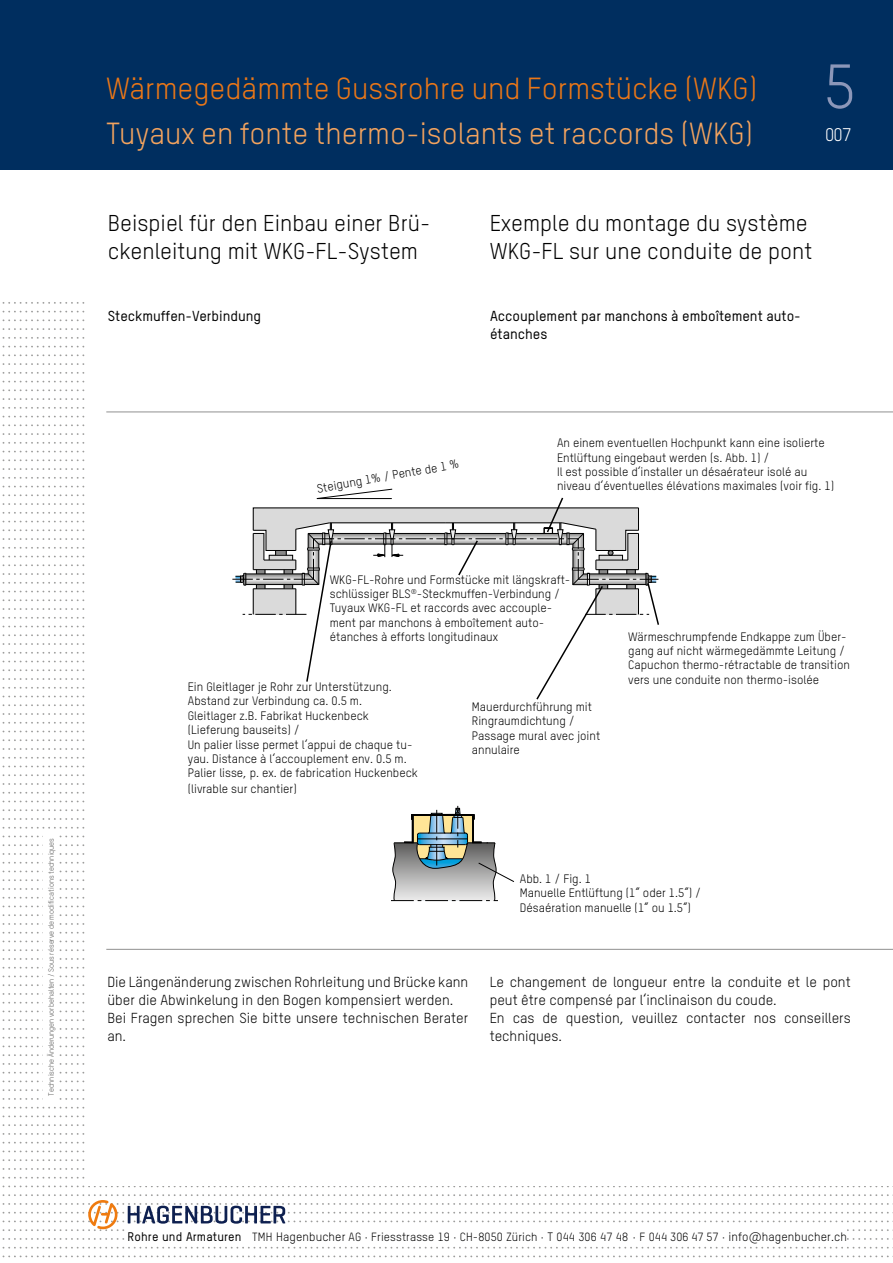
<style>
.page{position:relative;width:893px;height:1263px;background:#fff}
.page>*{position:absolute;margin:0;border:0;box-sizing:border-box;transform-origin:0 0}
.t1{font:61.5px "TSTARHB";color:#8c97b9}
.t2{font:30px "TSTARHB";color:#f3a35e}
.t3{font:30px "TSTARHB";color:#eb7717}
.t4{font:22.5px/28.5px "TSTARHB";color:#000}
.t5{font:18px "TSTARHB";color:#fff}
.t6{font:14.25px/18px "TSTARHB";color:#000}
.t7{font:500 14.25px/18px "TSTARHB";color:#000}
.t8{font:12px/14.4px "TSTARHB";color:#000}
.t9{font:11.7px "TSTARHB";letter-spacing:.01em;color:#000}
.t10{font:7.5px "TSTARHB";color:#575756}
.s1{font-weight:500;font-size:12.3px}
.s2{font-size:12px}
</style>
<div class="page">
<svg style="left:2px;top:1072px;width:83px;height:1px"></svg>
<svg style="left:2px;top:1063px;width:83px;height:2px"></svg>
<svg style="left:2px;top:1054px;width:83px;height:2px"></svg>
<svg style="left:2px;top:1045px;width:83px;height:2px"></svg>
<svg style="left:2px;top:1037px;width:83px;height:1px"></svg>
<svg style="left:2px;top:1028px;width:83px;height:2px"></svg>
<svg style="left:2px;top:1019px;width:83px;height:2px"></svg>
<svg style="left:2px;top:1010px;width:83px;height:2px"></svg>
<svg style="left:2px;top:1002px;width:83px;height:1px"></svg>
<svg style="left:2px;top:993px;width:83px;height:2px"></svg>
<svg style="left:2px;top:984px;width:83px;height:2px"></svg>
<svg style="left:2px;top:975px;width:83px;height:2px"></svg>
<svg style="left:2px;top:967px;width:83px;height:2px"></svg>
<svg style="left:2px;top:958px;width:83px;height:2px"></svg>
<svg style="left:2px;top:949px;width:83px;height:2px"></svg>
<svg style="left:2px;top:940px;width:83px;height:2px"></svg>
<svg style="left:2px;top:932px;width:83px;height:2px"></svg>
<svg style="left:2px;top:923px;width:83px;height:2px"></svg>
<svg style="left:2px;top:914px;width:83px;height:2px"></svg>
<svg style="left:2px;top:792px;width:83px;height:2px"></svg>
<svg style="left:2px;top:783px;width:83px;height:2px"></svg>
<svg style="left:2px;top:774px;width:83px;height:2px"></svg>
<svg style="left:2px;top:765px;width:83px;height:2px"></svg>
<svg style="left:2px;top:757px;width:83px;height:2px"></svg>
<svg style="left:2px;top:748px;width:83px;height:2px"></svg>
<svg style="left:2px;top:739px;width:83px;height:2px"></svg>
<svg style="left:2px;top:730px;width:83px;height:2px"></svg>
<svg style="left:2px;top:722px;width:83px;height:2px"></svg>
<svg style="left:2px;top:713px;width:83px;height:2px"></svg>
<svg style="left:2px;top:477px;width:83px;height:2px"></svg>
<svg style="left:2px;top:468px;width:83px;height:2px"></svg>
<svg style="left:2px;top:459px;width:83px;height:2px"></svg>
<svg style="left:2px;top:451px;width:83px;height:1px"></svg>
<svg style="left:2px;top:442px;width:83px;height:2px"></svg>
<svg style="left:2px;top:433px;width:83px;height:2px"></svg>
<svg style="left:2px;top:424px;width:83px;height:2px"></svg>
<svg style="left:2px;top:416px;width:83px;height:1px"></svg>
<svg style="left:2px;top:407px;width:83px;height:2px"></svg>
<svg style="left:2px;top:398px;width:83px;height:2px"></svg>
<svg style="left:2px;top:389px;width:83px;height:2px"></svg>
<svg style="left:2px;top:381px;width:83px;height:1px"></svg>
<svg style="left:2px;top:372px;width:83px;height:2px"></svg>
<svg style="left:2px;top:363px;width:83px;height:2px"></svg>
<svg style="left:2px;top:354px;width:83px;height:2px"></svg>
<svg style="left:2px;top:346px;width:83px;height:1px"></svg>
<svg style="left:2px;top:337px;width:83px;height:2px"></svg>
<svg style="left:2px;top:328px;width:83px;height:2px"></svg>
<svg style="left:2px;top:319px;width:83px;height:2px"></svg>
<svg style="left:2px;top:311px;width:83px;height:1px"></svg>
<svg style="left:2px;top:302px;width:83px;height:2px"></svg>
<svg style="left:2px;top:1080px;width:83px;height:2px"></svg>
<svg style="left:2px;top:1089px;width:83px;height:2px"></svg>
<svg style="left:2px;top:1098px;width:83px;height:2px"></svg>
<svg style="left:2px;top:1107px;width:83px;height:1px"></svg>
<svg style="left:2px;top:1115px;width:83px;height:2px"></svg>
<svg style="left:2px;top:1124px;width:83px;height:2px"></svg>
<svg style="left:2px;top:1133px;width:83px;height:2px"></svg>
<svg style="left:2px;top:1142px;width:83px;height:1px"></svg>
<svg style="left:2px;top:1255px;width:891px;height:2px"></svg>
<svg style="left:2px;top:1247px;width:891px;height:1px"></svg>
<svg style="left:2px;top:1238px;width:891px;height:2px"></svg>
<svg style="left:2px;top:1185px;width:891px;height:2px"></svg>
<svg style="left:2px;top:1177px;width:83px;height:1px"></svg>
<svg style="left:2px;top:1168px;width:83px;height:2px"></svg>
<svg style="left:2px;top:1159px;width:83px;height:2px"></svg>
<svg style="left:2px;top:1150px;width:83px;height:2px"></svg>
<div style="left:85px;top:270px;width:808px;height:916px;background:#fff"></div>
<div style="left:128px;top:1226px;width:719px;height:20px;background:#fff"></div>
<svg style="left:2px;top:1194px;width:891px;height:37px"></svg>
<div style="left:43px;top:830px;width:16px;height:273px;background:#fff"></div>
<div style="left:0;top:0;width:893px;height:170px;background:#002e5f"></div>
<hr style="left:106px;top:411px;width:787px;height:1px;background:#9d9d9c">
<hr style="left:106px;top:949px;width:787px;height:1px;background:#9d9d9c">
<svg style="left:2px;top:800px;width:512px;height:107px"></svg>
<svg style="left:2px;top:486px;width:657px;height:220px"></svg>
<p class="t10" style="left:47px;top:1095px;width:259px;rotate:-90deg">Technische Änderungen vorbehalten / Sous réserve de modifications techniques</p>
<h2 class="t3" style="left:106px;top:70px;width:652px">Wärmegedämmte Gussrohre und Formstücke (WKG)</h2>
<h2 class="t2" style="left:106px;top:115px;width:648px">Tuyaux en fonte thermo-isolants et raccords (WKG)</h2>
<h1 class="t1" style="left:824px;top:49px;width:33px">5</h1>
<h3 class="t5" style="left:825px;top:124px;width:28px">007</h3>
<h3 class="t4" style="left:108px;top:208px;width:324px">Beispiel für den Einbau einer Brü&shy;ckenleitung mit WKG-FL-System</h3>
<h3 class="t4" style="left:490px;top:208px;width:324px">Exemple du montage du système<br>WKG-FL sur une conduite de pont</h3>
<p class="t7" style="left:108px;top:307px;width:155px">Steckmuffen-Verbindung</p>
<p class="t7" style="left:490px;top:307px;width:312px">Accouplement par manchons à emboîtement auto&shy;étanches</p>
<p class="t8" style="left:316px;top:481px;width:146px;rotate:-10deg">Steigung 1% / Pente de 1 %</p>
<p class="t8" style="left:557px;top:436px;width:278px">An einem eventuellen Hochpunkt kann eine isolierte Entlüftung eingebaut werden (s. Abb. 1) /<br>Il est possible d‘installer un désaérateur isolé au niveau d‘éventuelles élévations maximales (voir fig. 1)</p>
<p class="t8" style="left:330px;top:572px;width:242px">WKG-FL-Rohre und Formstücke mit längskraft&shy;schlüssiger BLS<sup>®</sup>-Steckmuffen-Verbindung / Tuyaux WKG-FL et raccords avec accouple&shy;ment par manchons à emboîtement auto&shy;étanches à efforts longitudinaux</p>
<p class="t8" style="left:188px;top:679px;width:232px">Ein Gleitlager je Rohr zur Unterstützung.<br>Abstand zur Verbindung ca. 0.5 m.<br>Gleitlager z.B. Fabrikat Huckenbeck (Lieferung bauseits) /<br>Un palier lisse permet l‘appui de chaque tu&shy;yau. Distance à l‘accouplement env. 0.5 m.<br>Palier lisse, p. ex. de fabrication Huckenbeck</p>
<p class="t8" style="left:188px;top:781px;width:110px">(livrable sur chantier)</p>
<p class="t8" style="left:472px;top:699px;width:130px">Mauerdurchführung mit<br>Ringraumdichtung /<br>Passage mural avec joint annulaire</p>
<p class="t8" style="left:628px;top:629px;width:223px">Wärmeschrumpfende Endkappe zum Über&shy;gang auf nicht wärmegedämmte Leitung / Capuchon thermo-rétractable de transition vers une conduite non thermo-isolée</p>
<p class="t8" style="left:520px;top:871px;width:183px">Abb. 1 / Fig. 1<br>Manuelle Entlüftung (1“ oder 1.5“) /<br>Désaération manuelle (1“ ou 1.5“)</p>
<p class="t6" style="left:107px;top:973px;width:362px">Die Längenänderung zwischen Rohrleitung und Brücke kann über die Abwinkelung in den Bogen kompensiert werden.<br>Bei Fragen sprechen Sie bitte unsere technischen Berater an.</p>
<p class="t6" style="left:490px;top:973px;width:363px">Le changement de longueur entre la conduite et le pont peut être compensé par l‘inclinaison du coude.<br>En cas de question, veuillez contacter nos conseillers techniques.</p>
<p class="t9" style="left:128px;top:1230px;width:721px"><span class="s1">Rohre und Armaturen</span> TMH <span class="s2">Hagenbucher</span> AG · Friesstrasse 19 · CH-8050 Zürich · <span class="s2">T</span> 044 306 47 48 · F 044 306 47 57 · <span class="s2">info@hagenbucher.ch</span></p>
</div>
